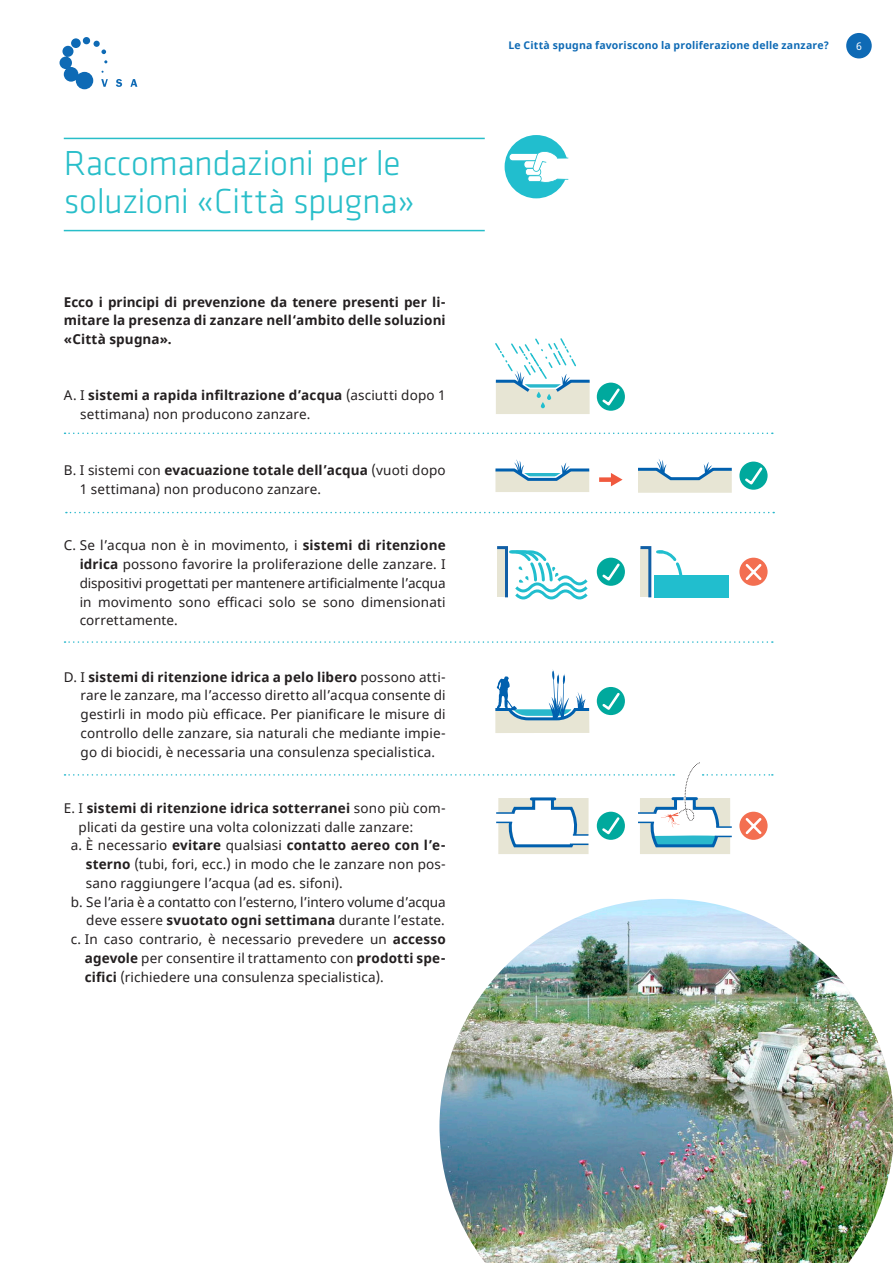
<style>
.page{position:relative;width:893px;height:1263px;background:#fff}
.page>*{position:absolute;margin:0;border:0;box-sizing:border-box;transform-origin:0 0}
.t1{font:300 36px/37.5px "Klavika Basic";letter-spacing:-.015em;color:#28bec9}
.t2{font:13.5px/18.8px "Noto Sans";letter-spacing:.01em;color:#231f20}
.t3{font:700 13.5px/18.8px "Noto Sans";letter-spacing:.01em;color:#231f20;text-align:justify}
.t4{font:13.5px "Noto Sans";letter-spacing:-.01em;color:#231f20}
.t5{font:700 10.5px "Noto Sans";letter-spacing:.02em;color:#0e6ab5}
.t6{font:10.5px "Noto Sans";color:#fff}
.s1{font-weight:700}
.s2{font-weight:400}
</style>
<div class="page">
<svg style="left:60px;top:37px;width:48px;height:52px"></svg>
<svg style="left:116px;top:79px;width:6px;height:8px"></svg>
<svg style="left:130px;top:79px;width:7px;height:8px"></svg>
<div style="left:846px;top:33px;width:26px;height:25px;background:#0e6ab5;border-radius:50%"></div>
<hr style="left:64px;top:138px;width:421px;height:1px;background:#28bec9">
<hr style="left:64px;top:230px;width:421px;height:1px;background:#28bec9">
<div style="left:505px;top:135px;width:63px;height:63px;background:#21bece;border-radius:50%"></div>
<svg style="left:509px;top:151px;width:59px;height:32px"></svg>
<div style="left:597px;top:383px;width:28px;height:28px;background:#00a99d;border-radius:50%"></div>
<svg style="left:600px;top:386px;width:22px;height:22px"></svg>
<img style="left:439px;top:899px;width:454px;height:364px">
<svg style="left:66px;top:512px;width:708px;height:1px"></svg>
<div style="left:597px;top:558px;width:28px;height:28px;background:#00a99d;border-radius:50%"></div>
<svg style="left:600px;top:561px;width:22px;height:22px"></svg>
<svg style="left:739px;top:558px;width:29px;height:28px"></svg>
<svg style="left:743px;top:561px;width:21px;height:21px"></svg>
<svg style="left:497px;top:546px;width:91px;height:54px"></svg>
<svg style="left:640px;top:546px;width:44px;height:52px"></svg>
<div style="left:655px;top:575px;width:74px;height:22px;background:#21bece"></div>
<svg style="left:495px;top:338px;width:95px;height:76px"></svg>
<svg style="left:65px;top:762px;width:708px;height:92px"></svg>
<svg style="left:65px;top:641px;width:708px;height:2px"></svg>
<div style="left:597px;top:687px;width:28px;height:28px;background:#00a99d;border-radius:50%"></div>
<svg style="left:600px;top:690px;width:22px;height:22px"></svg>
<svg style="left:65px;top:433px;width:708px;height:1px"></svg>
<svg style="left:739px;top:462px;width:29px;height:28px"></svg>
<svg style="left:743px;top:465px;width:22px;height:22px"></svg>
<div style="left:599px;top:477px;width:14px;height:5px;background:#f0593e"></div>
<svg style="left:611px;top:473px;width:12px;height:13px"></svg>
<svg style="left:495px;top:459px;width:95px;height:33px"></svg>
<svg style="left:638px;top:459px;width:94px;height:34px"></svg>
<svg style="left:495px;top:669px;width:95px;height:64px"></svg>
<h1 class="t1" style="left:64px;top:144px;width:352px">Raccomandazioni per le soluzioni «Città spugna»</h1>
<p class="t3" style="left:64px;top:293px;width:383px">Ecco i principi di prevenzione da tenere presenti per li&shy;mitare la presenza di zanzare nell‘ambito delle soluzioni «Città spugna».</p>
<p class="t2" style="left:80px;top:387px;width:367px;text-indent:-16px">A. I <span class="s1">sistemi a rapida infiltrazione d’acqua</span> (asciutti dopo 1 settimana) non producono zanzare.</p>
<p class="t2" style="left:80px;top:462px;width:367px;text-indent:-16px">B. I sistemi con <span class="s1">evacuazione totale dell’acqua</span> (vuoti dopo<br>1 settimana) non producono zanzare.</p>
<p class="t2" style="left:80px;top:537px;width:368px;text-align:justify;text-indent:-16px">C. Se l’acqua non è in movimento, i <span class="s1">sistemi di ritenzione idrica</span> possono favorire la proliferazione delle zanzare. I dispositivi progettati per mantenere artificialmente l’acqua in movimento sono efficaci solo se sono dimensionati correttamente.</p>
<p class="t2" style="left:81px;top:668px;width:367px;text-align:justify;text-indent:-17px">D. I <span class="s1">sistemi di ritenzione idrica a pelo libero</span> possono atti&shy;rare le zanzare, ma l’accesso diretto all’acqua consente di gestirli in modo più efficace. Per pianificare le misure di controllo delle zanzare, sia naturali che mediante impie&shy;go di biocidi, è necessaria una consulenza specialistica.</p>
<p class="t3" style="left:64px;top:799px;width:383px"><span class="s2">E. I</span> sistemi di ritenzione idrica sotterranei <span class="s2">sono più com-</span></p>
<p class="t2" style="left:79px;top:818px;width:336px">plicati da gestire una volta colonizzati dalle zanzare:</p>
<p class="t3" style="left:71px;top:836px;width:376px"><span class="s2">a. È necessario</span> evitare <span class="s2">qualsiasi</span> contatto aereo con l’e-</p>
<p class="t2" style="left:86px;top:855px;width:361px"><span class="s1">sterno</span> (tubi, fori, ecc.) in modo che le zanzare non pos-</p>
<p class="t2" style="left:86px;top:874px;width:259px">sano raggiungere l’acqua (ad es. sifoni).</p>
<p class="t4" style="left:71px;top:892px;width:376px">b. Se l’aria è a contatto con l’esterno, l’intero volume d’acqua</p>
<p class="t2" style="left:86px;top:912px;width:360px">deve essere <span class="s1">svuotato ogni settimana</span> durante l’estate.</p>
<p class="t2" style="left:71px;top:930px;width:376px">c. In caso contrario, è necessario prevedere un <span class="s1">accesso</span></p>
<p class="t2" style="left:85px;top:949px;width:362px"><span class="s1">agevole</span> per consentire il trattamento con <span class="s1">prodotti spe-</span></p>
<p class="t2" style="left:85px;top:968px;width:301px"><span class="s1">cifici</span> (richiedere una consulenza specialistica).</p>
<p class="t5" style="left:508px;top:38px;width:322px">Le Città spugna favoriscono la proliferazione delle zanzare?</p>
<p class="t6" style="left:856px;top:39px;width:7px">6</p>
</div>
